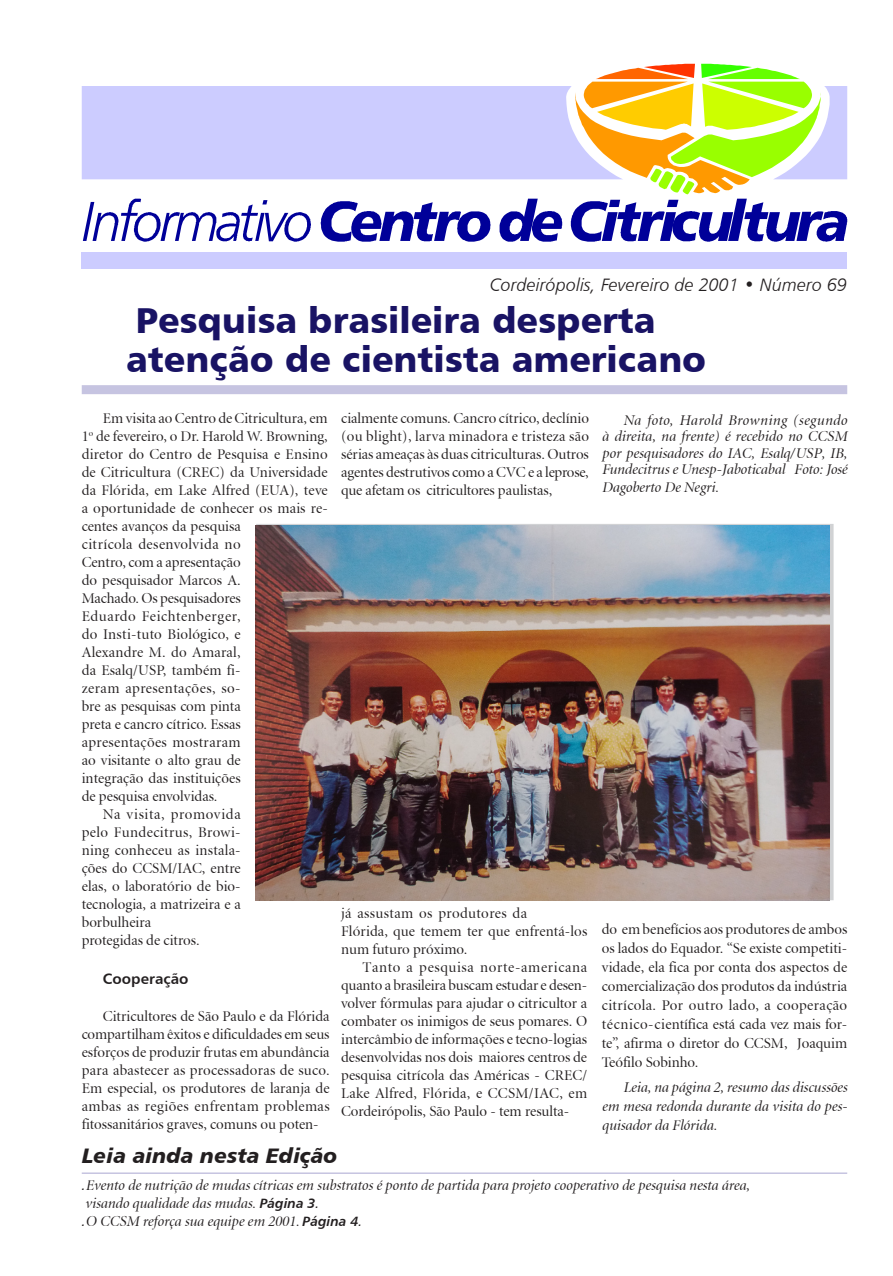
<style>
.page{position:relative;width:893px;height:1276px;background:#fff}
.page>*{position:absolute;margin:0;border:0;box-sizing:border-box;transform-origin:0 0}
.t1{font:36px/39px "Humanist 777 BT Black B";color:#191364}
.t2{font:21px "Humanist 777 BT Black Italic B";color:#231f20}
.t3{font:18px "Humanist 777 BT Light Italic B";color:#231f20}
.t4{font:15px/18px "Atlante Display S Si Display";color:#231f20;text-align:justify}
.t5{font:italic 15px/16.5px "Atlante Display S Si Display";color:#231f20;text-align:justify}
.t6{font:15px "Atlante Display S Si Display";letter-spacing:.02em;color:#231f20}
.t7{font:15px "Atlante Display S Si Display";letter-spacing:.03em;color:#231f20}
.t8{font:15px "Atlante Display S Si Display";letter-spacing:.025em;color:#231f20}
.t9{font:15px "Atlante Display S Si Display";letter-spacing:.04em;color:#231f20}
.t10{font:15px "Atlante Display S Si Display";letter-spacing:.045em;color:#231f20}
.t11{font:15px "Humanist 777 BT Bold B";color:#231f20}
.s1{font-family:"Humanist 777 BT Italic B";font-style:normal;font-size:13.5px}
.s2{font-family:"Humanist 777 BT Bold Italic B";font-style:normal;font-size:13.5px}
</style>
<div class="page">
<div style="left:82px;top:385px;width:765px;height:9px;background:#c6c4e1"></div>
<div style="left:82px;top:86px;width:489px;height:93px;background:#ccf"></div>
<div style="left:82px;top:252px;width:765px;height:17px;background:#ccf"></div>
<svg style="left:83px;top:199px;width:228px;height:43px"></svg>
<svg style="left:571px;top:64px;width:276px;height:178px"></svg>
<svg style="left:500px;top:199px;width:62px;height:43px"></svg>
<svg style="left:321px;top:201px;width:170px;height:41px"></svg>
<hr style="left:82px;top:1172px;width:765px;height:2px;background:#c6c4e1">
<img style="left:255px;top:525px;width:574px;height:375px">
<p class="t3" style="left:490px;top:273px;width:359px">Cordeirópolis, Fevereiro de 2001 • Número 69</p>
<p class="t1" style="left:126px;top:300px;width:582px">Pesquisa brasileira desperta atenção de cientista americano</p>
<p class="t4" style="left:103px;top:410px;width:226px">Em visita ao Centro de Citricultura, em</p>
<p class="t4" style="left:82px;top:428px;width:248px">1<sup>o</sup> de fevereiro, o Dr. Harold W. Browning,</p>
<p class="t4" style="left:82px;top:446px;width:248px">diretor do Centro de Pesquisa e Ensino</p>
<p class="t4" style="left:82px;top:464px;width:247px">de Citricultura (CREC) da Universidade</p>
<p class="t4" style="left:82px;top:482px;width:248px">da Flórida, em Lake Alfred (EUA), teve</p>
<p class="t4" style="left:82px;top:500px;width:247px">a oportunidade de conhecer os mais re-</p>
<p class="t4" style="left:82px;top:518px;width:161px">centes avanços da pesquisa</p>
<p class="t7" style="left:82px;top:537px;width:160px">citrícola desenvolvida no</p>
<p class="t4" style="left:82px;top:554px;width:161px">Centro, com a apresentação</p>
<p class="t4" style="left:82px;top:572px;width:160px">do pesquisador Marcos A.</p>
<p class="t4" style="left:82px;top:590px;width:161px">Machado. Os pesquisadores</p>
<p class="t9" style="left:82px;top:609px;width:160px">Eduardo Feichtenberger,</p>
<p class="t6" style="left:82px;top:627px;width:160px">do Insti-tuto Biológico, e</p>
<p class="t4" style="left:82px;top:644px;width:160px">Alexandre M. do Amaral,</p>
<p class="t4" style="left:82px;top:662px;width:160px">da Esalq/USP, também fi-</p>
<p class="t7" style="left:82px;top:681px;width:160px">zeram apresentações, so-</p>
<p class="t4" style="left:82px;top:698px;width:160px">bre as pesquisas com pinta</p>
<p class="t4" style="left:82px;top:716px;width:160px">preta e cancro cítrico. Essas</p>
<p class="t8" style="left:82px;top:735px;width:161px">apresentações mostraram</p>
<p class="t4" style="left:82px;top:752px;width:161px">ao visitante o alto grau de</p>
<p class="t4" style="left:82px;top:770px;width:160px">integração das instituições</p>
<p class="t4" style="left:82px;top:788px;width:137px">de pesquisa envolvidas.</p>
<p class="t9" style="left:103px;top:807px;width:139px">Na visita, promovida</p>
<p class="t8" style="left:82px;top:825px;width:160px">pelo Fundecitrus, Browi-</p>
<p class="t6" style="left:82px;top:843px;width:160px">ning conheceu as instala-</p>
<p class="t4" style="left:82px;top:860px;width:161px">ções do CCSM/IAC, entre</p>
<p class="t4" style="left:82px;top:878px;width:160px">elas, o laboratório de bio-</p>
<p class="t4" style="left:82px;top:896px;width:160px">tecnologia, a matrizeira e a</p>
<p class="t4" style="left:82px;top:914px;width:71px">borbulheira</p>
<p class="t4" style="left:82px;top:932px;width:119px">protegidas de citros.</p>
<p class="t11" style="left:103px;top:969px;width:87px">Cooperação</p>
<p class="t4" style="left:82px;top:1007px;width:249px;text-indent:21px">Citricultores de São Paulo e da Flórida compartilham êxitos e dificuldades em seus esforços de produzir frutas em abundância para abastecer as processadoras de suco.<br>Em especial, os produtores de laranja de ambas as regiões enfrentam problemas fitossanitários graves, comuns ou poten-</p>
<p class="t4" style="left:341px;top:410px;width:249px">cialmente comuns. Cancro cítrico, declínio (ou blight), larva minadora e tristeza são sérias ameaças às duas citriculturas. Outros agentes destrutivos como a CVC e a leprose, que afetam os citricultores paulistas,</p>
<p class="t7" style="left:341px;top:905px;width:187px">já assustam os produtores da</p>
<p class="t4" style="left:341px;top:922px;width:248px">Flórida, que temem ter que enfrentá-los</p>
<p class="t4" style="left:341px;top:940px;width:128px">num futuro próximo.</p>
<p class="t10" style="left:362px;top:959px;width:226px">Tanto a pesquisa norte-americana</p>
<p class="t4" style="left:341px;top:976px;width:248px">quanto a brasileira buscam estudar e desen-</p>
<p class="t4" style="left:341px;top:994px;width:248px">volver fórmulas para ajudar o citricultor a</p>
<p class="t4" style="left:341px;top:1012px;width:248px">combater os inimigos de seus pomares. O</p>
<p class="t4" style="left:341px;top:1030px;width:247px">intercâmbio de informações e tecno-logias</p>
<p class="t4" style="left:341px;top:1048px;width:247px">desenvolvidas nos dois maiores centros de</p>
<p class="t4" style="left:341px;top:1066px;width:248px">pesquisa citrícola das Américas - CREC/</p>
<p class="t6" style="left:341px;top:1085px;width:247px">Lake Alfred, Flórida, e CCSM/IAC, em</p>
<p class="t4" style="left:341px;top:1102px;width:230px">Cordeirópolis, São Paulo - tem resulta-</p>
<p class="t2" style="left:82px;top:1141px;width:257px">Leia ainda nesta Edição</p>
<p class="t5" style="left:602px;top:412px;width:247px;text-indent:21px">Na foto, Harold Browning (segundo à direita, na frente) é recebido no CCSM por pesquisadores do IAC, Esalq/USP, IB, Fundecitrus e Unesp-Jaboticabal Foto: José</p>
<p class="t5" style="left:602px;top:479px;width:118px">Dagoberto De Negri.</p>
<p class="t4" style="left:602px;top:920px;width:247px;line-height:18.9px">do em benefícios aos produtores de ambos os lados do Equador. “Se existe competiti&shy;vidade, ela fica por conta dos aspectos de comercialização dos produtos da indústria citrícola. Por outro lado, a cooperação técnico-científica está cada vez mais for&shy;te”, afirma o diretor do CCSM, Joaquim Teófilo Sobinho.</p>
<p class="t5" style="left:602px;top:1078px;width:247px;line-height:18.9px;text-indent:21px">Leia, na página 2, resumo das discussões em mesa redonda durante da visita do pes&shy;quisador da Flórida.</p>
<p class="t5" style="left:82px;top:1176px;width:669px;line-height:18px;text-align:left"><span class="s1">.</span>Evento de nutrição de mudas cítricas em substratos é ponto de partida para projeto cooperativo de pesquisa nesta área, visando qualidade das mudas. <span class="s2">Página 3</span><span class="s1">.<br>.</span>O CCSM reforça sua equipe em 2001. <span class="s2">Página 4</span><span class="s1">.</span></p>
</div>
